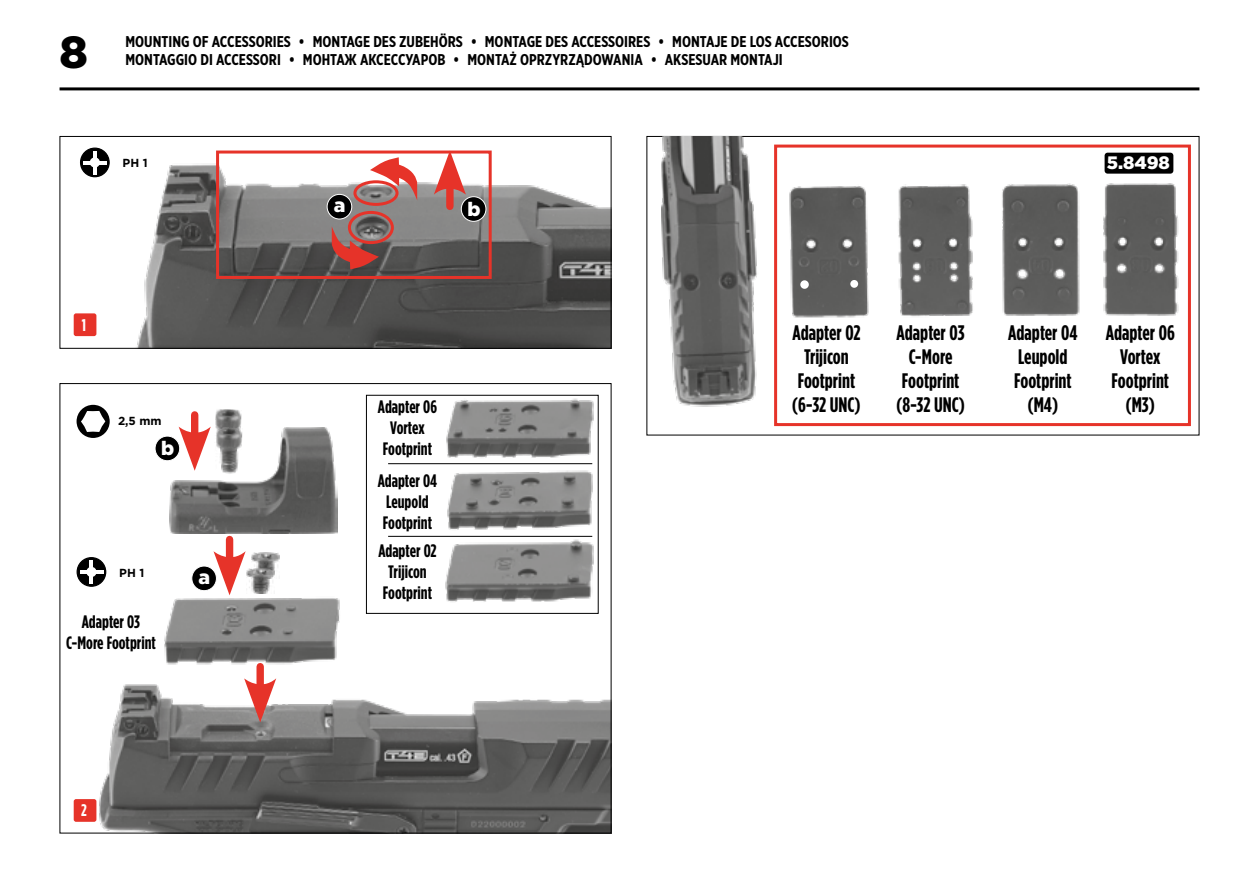
<style>
.page{position:relative;width:1259px;height:893px;background:#fff}
.page>*{position:absolute;margin:0;border:0;box-sizing:border-box;transform-origin:0 0}
.t1{font:900 45px "Gotham";color:#000}
.t2{font:700 21px/24px "Gotham Condensed";color:#000;text-align:center}
.t3{font:900 19.5px "Gotham";color:#fff}
.t4{font:700 18px/21px "Gotham Condensed";color:#000;text-align:center}
.t5{font:900 18px "Gotham";color:#fff}
.t6{font:700 16.8px "Gotham Condensed";color:#fff}
.t7{font:700 15.6px "Gotham X Narrow";color:#000}
.t8{font:700 11.7px "Gotham";color:#000}
</style>
<div class="page">
<hr style="left:60px;top:87px;width:1139px;height:3px;background:#000">
<img style="left:783px;top:144px;width:399px;height:174px">
<img style="left:95px;top:684px;width:514px;height:147px">
<img style="left:137px;top:163px;width:472px;height:184px">
<div style="left:60px;top:136px;width:551px;height:213px;border:1px solid #000"></div>
<div style="left:74px;top:313px;width:22px;height:23px;background:#e63329;border-radius:2px"></div>
<div style="left:74px;top:799px;width:22px;height:23px;background:#e63329;border-radius:2px"></div>
<div style="left:353px;top:180px;width:45px;height:26px;border:3px solid #e63329;border-radius:50%"></div>
<div style="left:348px;top:211px;width:46px;height:33px;border:3px solid #e63329;border-radius:50%"></div>
<div style="left:446px;top:181px;width:7px;height:25px;background:#e63329"></div>
<svg style="left:434px;top:155px;width:32px;height:40px"></svg>
<div style="left:461px;top:197px;width:25px;height:24px;background:#000;border-radius:50%"></div>
<div style="left:461px;top:196px;width:25px;height:26px;border:1px solid #fff;border-radius:50%"></div>
<div style="left:155px;top:436px;width:25px;height:25px;background:#000;border-radius:50%"></div>
<div style="left:155px;top:436px;width:25px;height:25px;border:1px solid #fff;border-radius:50%"></div>
<div style="left:327px;top:194px;width:25px;height:25px;background:#000;border-radius:50%"></div>
<div style="left:327px;top:194px;width:25px;height:25px;border:1px solid #fff;border-radius:50%"></div>
<div style="left:192px;top:566px;width:24px;height:25px;background:#000;border-radius:50%"></div>
<div style="left:191px;top:566px;width:26px;height:25px;border:1px solid #fff;border-radius:50%"></div>
<div style="left:216px;top:151px;width:276px;height:128px;border:3px solid #e63329"></div>
<img style="left:446px;top:398px;width:148px;height:60px">
<img style="left:445px;top:539px;width:149px;height:63px">
<img style="left:164px;top:598px;width:176px;height:69px">
<img style="left:447px;top:470px;width:146px;height:60px">
<div style="left:256px;top:667px;width:8px;height:25px;background:#e63329"></div>
<svg style="left:244px;top:678px;width:32px;height:44px"></svg>
<div style="left:226px;top:539px;width:7px;height:26px;background:#e63329"></div>
<svg style="left:213px;top:551px;width:33px;height:44px"></svg>
<div style="left:191px;top:415px;width:7px;height:25px;background:#e63329"></div>
<div style="left:81px;top:148px;width:28px;height:29px;background:#000;border-radius:50%"></div>
<div style="left:80px;top:148px;width:30px;height:29px;border:1px solid #000;border-radius:50%"></div>
<svg style="left:90px;top:157px;width:10px;height:11px"></svg>
<hr style="left:83px;top:161px;width:24px;height:3px;background:#fff">
<hr style="left:93px;top:151px;width:4px;height:23px;background:#fff">
<div style="left:77px;top:558px;width:29px;height:28px;background:#000;border-radius:50%"></div>
<div style="left:77px;top:557px;width:29px;height:30px;border:1px solid #000;border-radius:50%"></div>
<svg style="left:86px;top:567px;width:11px;height:10px"></svg>
<hr style="left:80px;top:570px;width:24px;height:4px;background:#fff">
<hr style="left:90px;top:560px;width:3px;height:24px;background:#fff">
<hr style="left:388px;top:536px;width:204px;height:1px;background:#000">
<hr style="left:388px;top:463px;width:204px;height:1px;background:#000">
<div style="left:1104px;top:153px;width:69px;height:21px;background:#000;border-radius:3px"></div>
<div style="left:774px;top:145px;width:417px;height:281px;border:3px solid #e63329"></div>
<div style="left:366px;top:395px;width:232px;height:219px;border:1px solid #000"></div>
<img style="left:170px;top:427px;width:168px;height:107px">
<img style="left:252px;top:553px;width:27px;height:23px">
<img style="left:247px;top:568px;width:27px;height:26px">
<img style="left:213px;top:409px;width:29px;height:49px">
<img style="left:214px;top:427px;width:29px;height:49px">
<svg style="left:77px;top:405px;width:33px;height:33px"></svg>
<div style="left:800px;top:280px;width:9px;height:9px;background:#fff;border-radius:50%"></div>
<div style="left:850px;top:280px;width:8px;height:8px;background:#fff;border-radius:50%"></div>
<img style="left:662px;top:137px;width:121px;height:281px">
<svg style="left:332px;top:226px;width:47px;height:43px;background:#9b534e"></svg>
<svg style="left:370px;top:157px;width:47px;height:44px"></svg>
<h1 class="t1" style="left:60px;top:21px;width:30px">8</h1>
<p class="t7" style="left:125px;top:32px;width:725px">MOUNTING OF ACCESSORIES • MONTAGE DES ZUBEHÖRS • MONTAGE DES ACCESSOIRES • MONTAJE DE LOS ACCESORIOS</p>
<p class="t7" style="left:125px;top:50px;width:659px">MONTAGGIO DI ACCESSORI • МОНТАЖ АКСЕССУАРОВ • MONTAŻ OPRZYRZĄDOWANIA • AKSESUAR MONTAJI</p>
<p class="t8" style="left:123px;top:155px;width:27px">PH 1</p>
<p class="t3" style="left:334px;top:192px;width:13px">a</p>
<p class="t3" style="left:467px;top:195px;width:15px">b</p>
<p class="t5" style="left:1106px;top:150px;width:65px">5.8498</p>
<p class="t6" style="left:82px;top:315px;width:6px">1</p>
<p class="t8" style="left:118px;top:413px;width:45px">2,5 mm</p>
<p class="t3" style="left:161px;top:435px;width:15px">b</p>
<p class="t4" style="left:378px;top:396px;width:61px">Adapter 06<br>Vortex<br>Footprint</p>
<p class="t4" style="left:378px;top:470px;width:61px;text-align:left">Adapter 04<br>Leupold<br>Footprint</p>
<h2 class="t2" style="left:792px;top:321px;width:70px">Adapter 02<br>Trijicon<br>Footprint (6-32 UNC)</h2>
<h2 class="t2" style="left:896px;top:321px;width:71px">Adapter 03<br>C-More<br>Footprint (8-32 UNC)</h2>
<h2 class="t2" style="left:1008px;top:321px;width:71px">Adapter 04<br>Leupold<br>Footprint (M4)</h2>
<h2 class="t2" style="left:1105px;top:321px;width:70px">Adapter 06<br>Vortex<br>Footprint (M3)</h2>
<p class="t8" style="left:119px;top:565px;width:27px">PH 1</p>
<p class="t4" style="left:66px;top:612px;width:91px">Adapter 03<br>C-More Footprint</p>
<p class="t3" style="left:198px;top:563px;width:13px">a</p>
<p class="t6" style="left:81px;top:801px;width:7px">2</p>
<p class="t4" style="left:378px;top:541px;width:60px">Adapter 02<br>Trijicon<br>Footprint</p>
</div>
